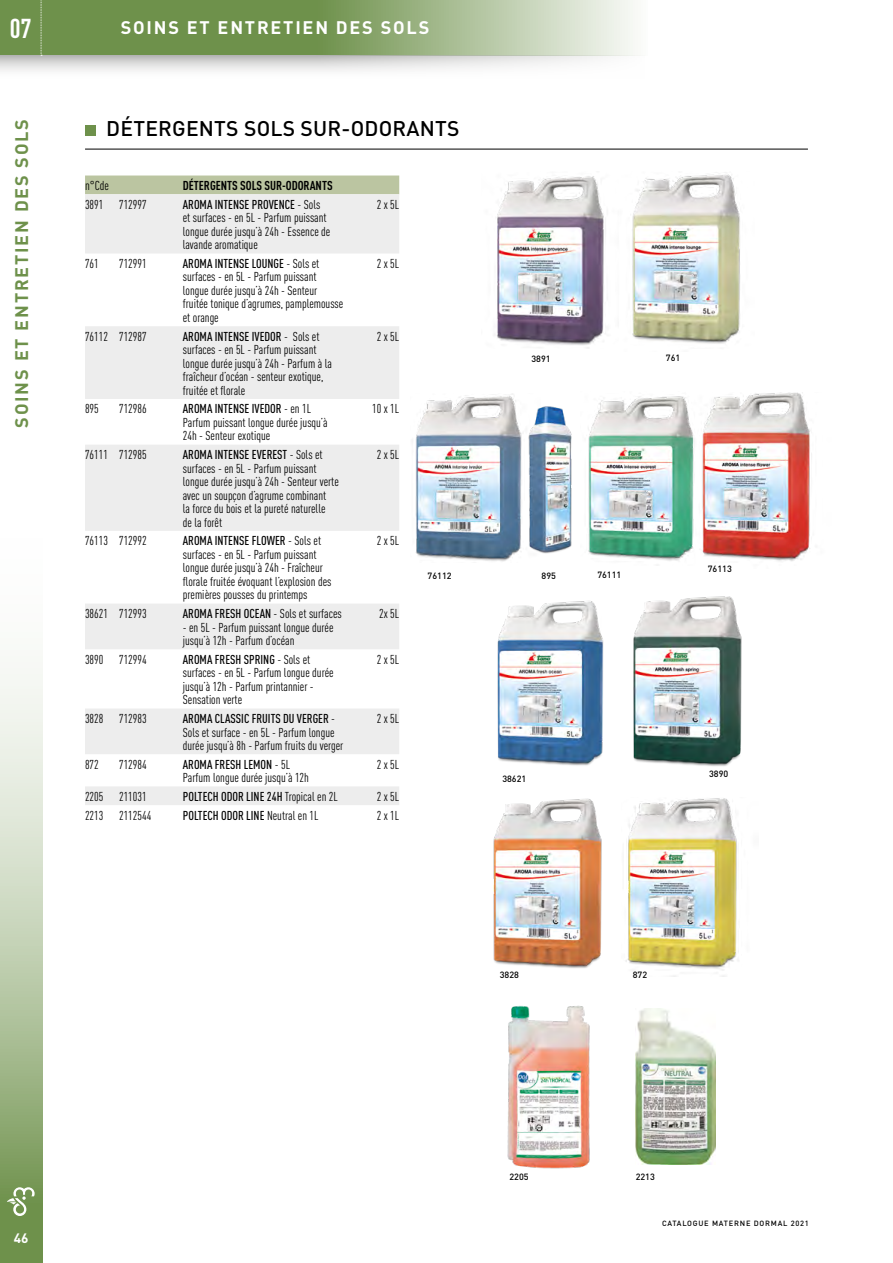
<style>
.page{position:relative;width:893px;height:1263px;background:#fff}
.page>*{position:absolute;margin:0;border:0;box-sizing:border-box;transform-origin:0 0}
.t1{font:700 27px "DIN Cond";color:#fff}
.t2{font:500 21px "DIN";letter-spacing:.01em;color:#000}
.t3{font:700 18px "DIN";letter-spacing:.1em;color:#6e914b}
.t4{font:700 18px "DIN";letter-spacing:.1em;color:#fff}
.t5{font:700 13.5px "DIN";color:#fff}
.t6{font:12.75px/13.5px "DIN Cond";color:#000}
.t7{font:500 12.75px "DIN Cond";color:#000}
.t8{font:700 12.75px "DIN Cond";color:#000}
.t9{font:500 9px "DIN";color:#000}
.t10{font:500 7.5px "DIN";letter-spacing:.1em;color:#000}
.s1{font-weight:500}
.s2{font-weight:400}
</style>
<div class="page">
<svg style="left:0;top:668px;width:43px;height:595px"></svg>
<svg style="left:0;top:0;width:633px;height:55px;fill:#70924d"></svg>
<svg style="left:0;top:55px;width:640px;height:16px"></svg>
<svg style="left:7px;top:1187px;width:28px;height:29px"></svg>
<svg style="left:41px;top:0;width:1px;height:56px"></svg>
<img style="left:588px;top:396px;width:107px;height:165px">
<img style="left:702px;top:392px;width:110px;height:169px">
<img style="left:415px;top:393px;width:103px;height:169px">
<img style="left:518px;top:406px;width:54px;height:148px">
<img style="left:497px;top:601px;width:107px;height:165px">
<img style="left:493px;top:798px;width:246px;height:179px">
<img style="left:633px;top:596px;width:109px;height:170px">
<img style="left:636px;top:1009px;width:80px;height:156px">
<img style="left:507px;top:1005px;width:83px;height:163px">
<hr style="left:85px;top:149px;width:723px;height:1px;background:#000">
<div style="left:85px;top:126px;width:10px;height:10px;background:#6e914b"></div>
<div style="left:85px;top:176px;width:314px;height:18px;background:#bbc5a1"></div>
<svg style="left:85px;top:194px;width:314px;height:611px;fill:#ededed"></svg>
<img style="left:494px;top:176px;width:112px;height:173px">
<img style="left:632px;top:174px;width:108px;height:170px">
<h1 class="t1" style="left:10px;top:11px;width:23px">07</h1>
<h3 class="t3" style="left:10px;top:428px;width:310px;rotate:-90deg">SOINS ET ENTRETIEN DES SOLS</h3>
<h3 class="t4" style="left:121px;top:16px;width:310px">SOINS ET ENTRETIEN DES SOLS</h3>
<h2 class="t2" style="left:106px;top:114px;width:355px">DÉTERGENTS SOLS SUR-ODORANTS</h2>
<p class="t6" style="left:85px;top:178px;width:25px">n°Cde</p>
<p class="t8" style="left:183px;top:178px;width:151px">DÉTERGENTS SOLS SUR-ODORANTS</p>
<p class="t6" style="left:85px;top:197px;width:63px">3891 712997</p>
<p class="t6" style="left:183px;top:197px;width:149px"><span class="s1">AROMA INTENSE PROVENCE</span> - Sols et surfaces - en 5L - Parfum puissant longue durée jusqu’à 24h - Essence de lavande aromatique</p>
<p class="t6" style="left:377px;top:197px;width:24px">2 x 5L</p>
<p class="t6" style="left:85px;top:256px;width:15px">761</p>
<p class="t6" style="left:119px;top:256px;width:29px">712991</p>
<p class="t6" style="left:183px;top:257px;width:162px"><span class="s1">AROMA INTENSE LOUNGE</span> - Sols et surfaces - en 5L - Parfum puissant longue durée jusqu’à 24h - Senteur fruitée tonique d’agrumes, pamplemousse et orange</p>
<p class="t6" style="left:377px;top:256px;width:24px">2 x 5L</p>
<p class="t6" style="left:85px;top:329px;width:63px">76112 712987</p>
<p class="t6" style="left:183px;top:329px;width:151px"><span class="s1">AROMA INTENSE IVEDOR</span> - Sols et surfaces - en 5L - Parfum puissant longue durée jusqu’à 24h - Parfum à la fraîcheur d’océan - senteur exotique, fruitée et florale</p>
<p class="t6" style="left:377px;top:329px;width:24px">2 x 5L</p>
<p class="t6" style="left:85px;top:402px;width:15px">895</p>
<p class="t6" style="left:119px;top:402px;width:29px">712986</p>
<p class="t6" style="left:183px;top:402px;width:146px"><span class="s1">AROMA INTENSE IVEDOR</span> - en 1L<br>Parfum puissant longue durée jusqu’à<br>24h - Senteur exotique</p>
<p class="t6" style="left:372px;top:402px;width:29px">10 x 1L</p>
<p class="t6" style="left:85px;top:448px;width:63px">76111 712985</p>
<p class="t6" style="left:183px;top:448px;width:158px"><span class="s1">AROMA INTENSE EVEREST</span> - Sols et surfaces - en 5L - Parfum puissant longue durée jusqu’à 24h - Senteur verte avec un soupçon d’agrume combinant<br>la force du bois et la pureté naturelle<br>de la forêt</p>
<p class="t6" style="left:377px;top:448px;width:24px">2 x 5L</p>
<p class="t6" style="left:85px;top:534px;width:63px">76113 712992</p>
<p class="t6" style="left:183px;top:534px;width:150px"><span class="s1">AROMA INTENSE FLOWER</span> - Sols et surfaces - en 5L - Parfum puissant longue durée jusqu’à 24h - Fraîcheur florale fruitée évoquant l’explosion des premières pousses du printemps</p>
<p class="t6" style="left:377px;top:534px;width:24px">2 x 5L</p>
<p class="t6" style="left:85px;top:607px;width:63px">38621 712993</p>
<p class="t7" style="left:183px;top:606px;width:160px">AROMA FRESH OCEAN <span class="s2">- Sols et surfaces</span></p>
<p class="t6" style="left:183px;top:620px;width:152px">- en 5L - Parfum puissant longue durée jusqu’à 12h - Parfum d’océan</p>
<p class="t6" style="left:379px;top:607px;width:22px">2x 5L</p>
<p class="t6" style="left:85px;top:652px;width:63px">3890 712994</p>
<p class="t6" style="left:183px;top:652px;width:152px"><span class="s1">AROMA FRESH SPRING</span> - Sols et surfaces - en 5L - Parfum longue durée jusqu’à 12h - Parfum printannier -<br>Sensation verte</p>
<p class="t6" style="left:377px;top:652px;width:24px">2 x 5L</p>
<p class="t6" style="left:85px;top:711px;width:63px">3828 712983</p>
<p class="t6" style="left:183px;top:712px;width:162px"><span class="s1">AROMA CLASSIC FRUITS DU VERGER</span> -<br>Sols et surface - en 5L - Parfum longue durée jusqu’à 8h - Parfum fruits du verger</p>
<p class="t6" style="left:377px;top:711px;width:24px">2 x 5L</p>
<p class="t6" style="left:85px;top:757px;width:15px">872</p>
<p class="t6" style="left:119px;top:757px;width:29px">712984</p>
<p class="t6" style="left:183px;top:757px;width:128px"><span class="s1">AROMA FRESH LEMON</span> - 5L<br>Parfum longue durée jusqu’à 12h</p>
<p class="t6" style="left:377px;top:757px;width:24px">2 x 5L</p>
<p class="t6" style="left:85px;top:789px;width:63px">2205 211031</p>
<p class="t7" style="left:183px;top:789px;width:156px">POLTECH ODOR LINE 24H <span class="s2">Tropical en 2L</span></p>
<p class="t6" style="left:377px;top:789px;width:24px">2 x 5L</p>
<p class="t6" style="left:85px;top:808px;width:68px">2213 2112544</p>
<p class="t7" style="left:183px;top:807px;width:137px">POLTECH ODOR LINE <span class="s2">Neutral en 1L</span></p>
<p class="t6" style="left:377px;top:808px;width:24px">2 x 1L</p>
<p class="t9" style="left:531px;top:353px;width:21px">3891</p>
<p class="t9" style="left:666px;top:352px;width:16px">761</p>
<p class="t9" style="left:428px;top:570px;width:25px">76112</p>
<p class="t9" style="left:542px;top:570px;width:16px">895</p>
<p class="t9" style="left:597px;top:569px;width:25px">76111</p>
<p class="t9" style="left:502px;top:773px;width:25px">38621</p>
<p class="t9" style="left:708px;top:562px;width:25px">76113</p>
<p class="t9" style="left:709px;top:768px;width:21px">3890</p>
<p class="t9" style="left:500px;top:969px;width:21px">3828</p>
<p class="t9" style="left:633px;top:969px;width:16px">872</p>
<p class="t5" style="left:14px;top:1229px;width:16px">46</p>
<p class="t9" style="left:509px;top:1171px;width:21px">2205</p>
<p class="t9" style="left:636px;top:1171px;width:21px">2213</p>
<p class="t10" style="left:662px;top:1218px;width:148px">CATALOGUE MATERNE DORMAL 2021</p>
</div>
